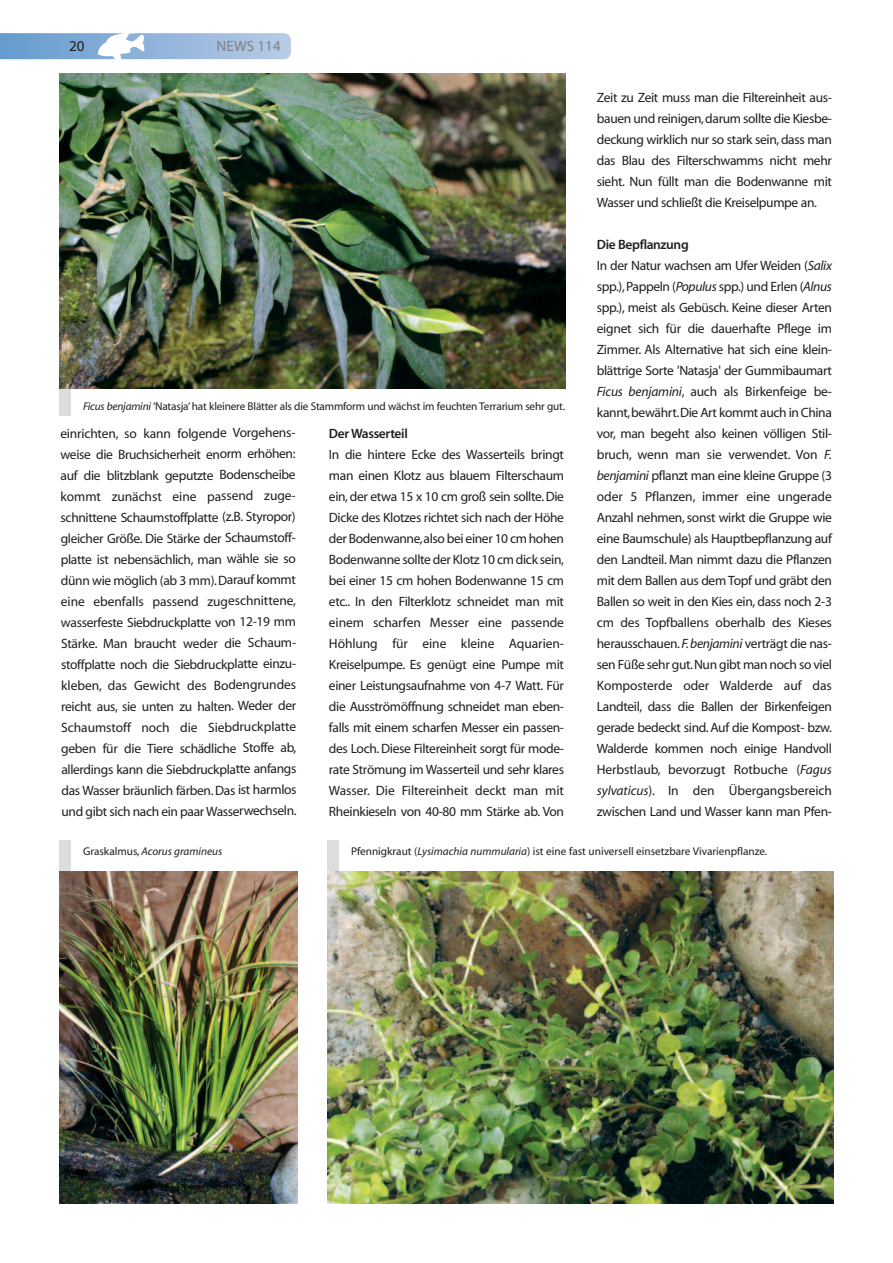
<style>
.page{position:relative;width:893px;height:1263px;background:#fff}
.page>*{position:absolute;margin:0;border:0;box-sizing:border-box;transform-origin:0 0}
.t1{font:15px "Myriad MM 412 wt 601 wd";color:#808285}
.t2{font:15px "Myriad MM 412 wt 601 wd";color:#231f20}
.t3{font:13.5px/21px "Myriad MM 412 wt 601 wd";letter-spacing:-.025em;color:#231f20;text-align:justify}
.t4{font:13.5px "Myriad MM 565 wt 600 wd";letter-spacing:-.025em;color:#231f20}
.t5{font:11.25px "Myriad MM 412 wt 601 wd";letter-spacing:-.015em;color:#231f20}
.t6{font:11.25px "Myriad MM It 412 wt 601 wd";color:#231f20}
.s1{font-family:"Myriad MM It 412 wt 601 wd"}
.s2{font-family:"Myriad MM 412 wt 601 wd"}
</style>
<div class="page">
<svg style="left:0;top:33px;width:291px;height:27px;background:#9dbcde"></svg>
<div style="left:60px;top:840px;width:11px;height:42px;background:#dcdddf"></div>
<img style="left:60px;top:872px;width:238px;height:331px">
<div style="left:60px;top:373px;width:11px;height:42px;background:#dcdddf"></div>
<img style="left:60px;top:73px;width:506px;height:315px">
<div style="left:327px;top:840px;width:12px;height:43px;background:#dcdddf"></div>
<img style="left:327px;top:872px;width:506px;height:331px">
<p class="t2" style="left:69px;top:41px;width:17px">20</p>
<p class="t1" style="left:217px;top:41px;width:66px">NEWS 114</p>
<p class="t3" style="left:597px;top:88px;width:237px">Zeit zu Zeit muss man die Filtereinheit aus&shy;bauen und reinigen,darum sollte die Kiesbe&shy;deckung wirklich nur so stark sein,dass man das Blau des Filterschwamms nicht mehr sieht. Nun füllt man die Bodenwanne mit Wasser und schließt die Kreiselpumpe an.</p>
<p class="t4" style="left:597px;top:239px;width:93px">Die Bepflanzung</p>
<p class="t3" style="left:597px;top:256px;width:237px">In der Natur wachsen am Ufer Weiden (<span class="s1">Salix </span>spp.),Pappeln (<span class="s1">Populus</span> spp.) und Erlen (<span class="s1">Alnus </span>spp.), meist als Gebüsch. Keine dieser Arten eignet sich für die dauerhafte Pflege im Zimmer. Als Alternative hat sich eine klein&shy;blättrige Sorte 'Natasja' der Gummibaumart <span class="s1">Ficus benjamini</span>, auch als Birkenfeige be&shy;kannt,bewährt.Die Art kommt auch in China vor, man begeht also keinen völligen Stil&shy;bruch, wenn man sie verwendet. Von <span class="s1">F. benjamini</span> pflanzt man eine kleine Gruppe (3 oder 5 Pflanzen, immer eine ungerade Anzahl nehmen, sonst wirkt die Gruppe wie eine Baumschule) als Hauptbepflanzung auf den Landteil. Man nimmt dazu die Pflanzen mit dem Ballen aus dem Topf und gräbt den Ballen so weit in den Kies ein, dass noch 2-3 cm des Topfballens oberhalb des Kieses herausschauen.<span class="s1">F.benjamini</span> verträgt die nas&shy;sen Füße sehr gut.Nun gibt man noch so viel Komposterde oder Walderde auf das Landteil, dass die Ballen der Birkenfeigen gerade bedeckt sind. Auf die Kompost- bzw.<br>Walderde kommen noch einige Handvoll Herbstlaub, bevorzugt Rotbuche (<span class="s1">Fagus sylvaticus</span>). In den Übergangsbereich zwischen Land und Wasser kann man Pfen-</p>
<p class="t5" style="left:351px;top:847px;width:418px">Pfennigkraut (<span class="s1">Lysimachia nummularia</span>) ist eine fast universell einsetzbare Vivarienpflanze.</p>
<p class="t5" style="left:83px;top:402px;width:484px"><span class="s1">Ficus benjamini</span> ‘Natasja’hat kleinere Blätter als die Stammform und wächst im feuchten Terrarium sehr gut.</p>
<p class="t3" style="left:60px;top:424px;width:238px">einrichten, so kann folgende Vorgehens&shy;weise die Bruchsicherheit enorm erhöhen: auf die blitzblank geputzte Bodenscheibe kommt zunächst eine passend zuge&shy;schnittene Schaumstoffplatte (z.B. Styropor) gleicher Größe. Die Stärke der Schaumstoff&shy;platte ist nebensächlich, man wähle sie so dünn wie möglich (ab 3 mm).Darauf kommt eine ebenfalls passend zugeschnittene, wasserfeste Siebdruckplatte von 12-19 mm Stärke. Man braucht weder die Schaum&shy;stoffplatte noch die Siebdruckplatte einzu&shy;kleben, das Gewicht des Bodengrundes reicht aus, sie unten zu halten. Weder der Schaumstoff noch die Siebdruckplatte geben für die Tiere schädliche Stoffe ab, allerdings kann die Siebdruckplatte anfangs das Wasser bräunlich färben.Das ist harmlos und gibt sich nach ein paarWasserwechseln.</p>
<p class="t4" style="left:329px;top:428px;width:80px">Der Wasserteil</p>
<p class="t3" style="left:329px;top:445px;width:237px">In die hintere Ecke des Wasserteils bringt man einen Klotz aus blauem Filterschaum ein,der etwa 15 x 10 cm groß sein sollte.Die Dicke des Klotzes richtet sich nach der Höhe der Bodenwanne,also bei einer 10 cm hohen Bodenwanne sollte der Klotz 10 cm dick sein, bei einer 15 cm hohen Bodenwanne 15 cm etc.. In den Filterklotz schneidet man mit einem scharfen Messer eine passende Höhlung für eine kleine Aquarien-Kreiselpumpe. Es genügt eine Pumpe mit einer Leistungsaufnahme von 4-7 Watt. Für die Ausströmöffnung schneidet man eben&shy;falls mit einem scharfen Messer ein passen&shy;des Loch. Diese Filtereinheit sorgt für mode&shy;rate Strömung im Wasserteil und sehr klares Wasser. Die Filtereinheit deckt man mit Rheinkieseln von 40-80 mm Stärke ab. Von</p>
<p class="t6" style="left:83px;top:847px;width:141px"><span class="s2">Graskalmus,</span> Acorus gramineus</p>
</div>
